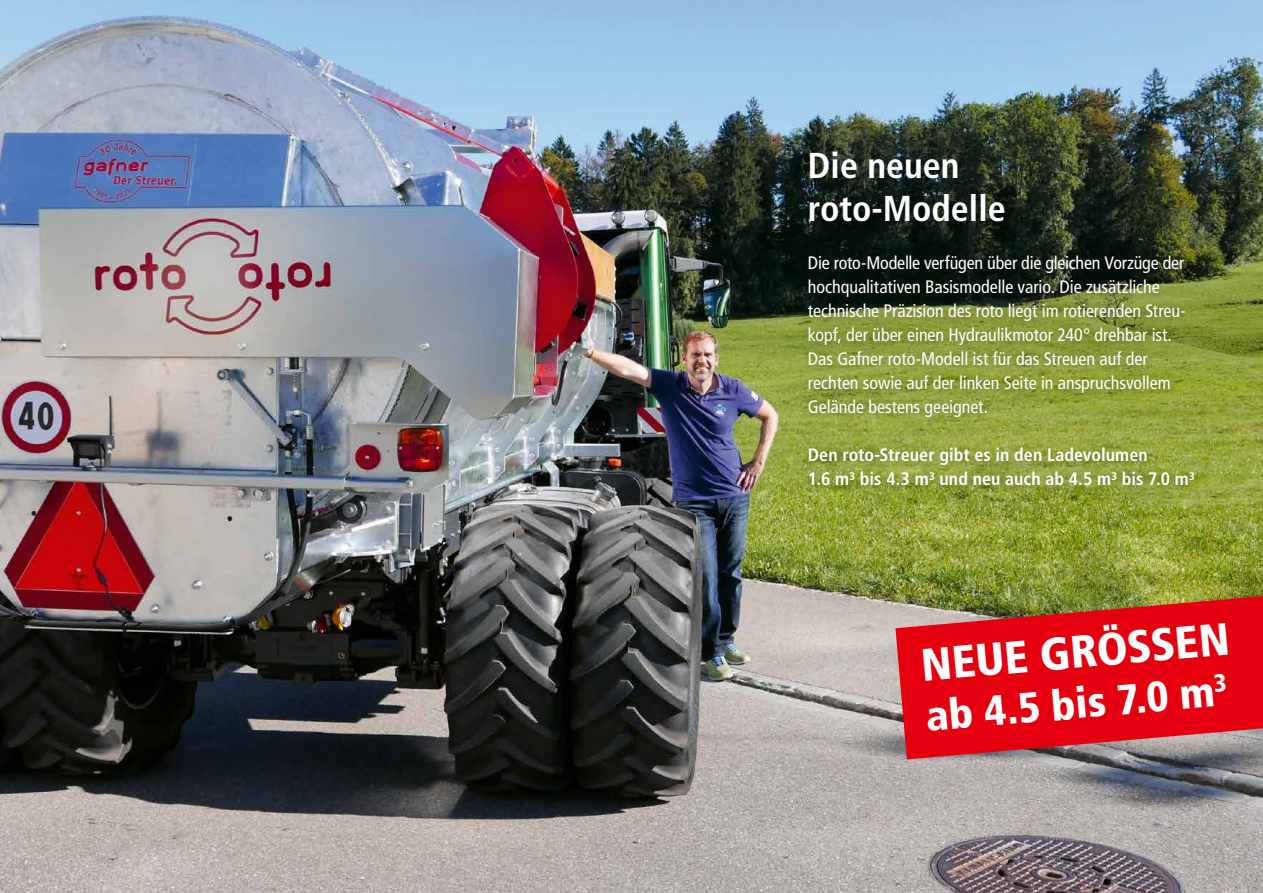
<style>
.page{position:relative;width:1263px;height:893px;background:#fff}
.page>*{position:absolute;margin:0;border:0;box-sizing:border-box;transform-origin:0 0}
.t1{font:900 condensed 45.45px "Frutiger LT Com";color:#fff}
.t2{font:900 condensed 42.3px "Frutiger LT Com";color:#fff}
.t3{font:700 condensed 36px/43.2px "Frutiger LT Com";color:#fff}
.t4{font:condensed 18px/24px "Frutiger LT Com";letter-spacing:-.005em;color:#fff}
.t5{font:700 condensed 18px/24px "Frutiger LT Com";color:#fff}
</style>
<div class="page">
<img style="left:0;top:0;width:1263px;height:893px">
<div style="left:802px;top:144px;width:401px;height:350px;background:#000;opacity:.3"></div>
<svg style="left:895px;top:596px;width:368px;height:163px;background:#d21d22"></svg>
<h3 class="t3" style="left:808px;top:144px;width:199px">Die neuen roto-Modelle</h3>
<p class="t4" style="left:808px;top:251px;width:379px">Die roto-Modelle verfügen über die gleichen Vorzüge der hochqualitativen Basismodelle vario. Die zusätzliche technische Präzision des roto liegt im rotierenden Streu&shy;kopf, der über einen Hydraulikmotor 240° drehbar ist.<br>Das Gafner roto-Modell ist für das Streuen auf der rechten sowie auf der linken Seite in anspruchsvollem Gelände bestens geeignet.</p>
<p class="t5" style="left:808px;top:443px;width:388px">Den roto-Streuer gibt es in den Ladevolumen<br>1.6 m³ bis 4.3 m³ und neu auch ab 4.5 m³ bis 7.0 m³</p>
<h1 class="t1" style="left:919px;top:638px;width:310px;rotate:-5deg">NEUE GRÖSSEN</h1>
<h2 class="t2" style="left:924px;top:691px;width:304px;rotate:-5deg">ab 4.5 bis 7.0 m<sup>3</sup></h2>
</div>
